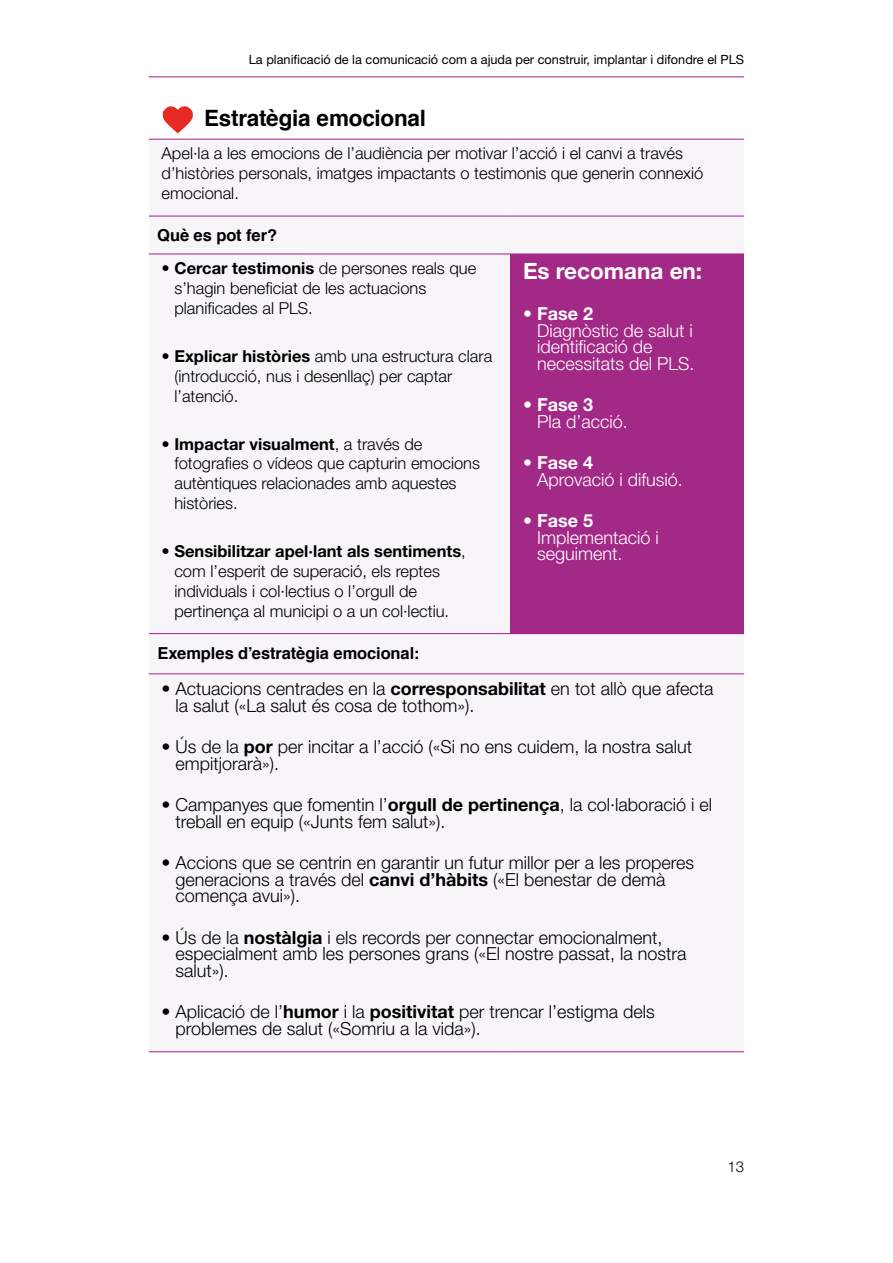
<style>
.page{position:relative;width:893px;height:1263px;background:#fff}
.page>*{position:absolute;margin:0;border:0;box-sizing:border-box;transform-origin:0 0}
.t1{font:700 22.5px "Helvetica";letter-spacing:-.01em;color:#000}
.t2{font:700 22.5px "Helvetica Neue LT Std";color:#fff}
.t3{font:300 18px/16.5px "Helvetica Neue LT Std";color:#000}
.t4{font:300 18px/16.5px "Helvetica Neue LT Std";color:#fff}
.t5{font:700 18px "Helvetica Neue LT Std";color:#fff}
.t6{font:300 16.5px/19.8px "Helvetica Neue LT Std";color:#000}
.t7{font:700 16.5px "Helvetica";letter-spacing:-.005em;color:#000}
.t8{font:300 15px "Helvetica Neue LT Std";color:#000}
.t9{font:12.75px "Helvetica Neue LT Std";color:#000}
.s1{font-weight:700}
</style>
<div class="page">
<hr style="left:149px;top:77px;width:595px;height:1px;background:#a71d8e">
<div style="left:149px;top:215px;width:595px;height:460px;background:#f7f5f8"></div>
<div style="left:510px;top:254px;width:234px;height:380px;background:#a22986"></div>
<hr style="left:149px;top:254px;width:361px;height:1px;background:#a71d8e">
<hr style="left:149px;top:1051px;width:361px;height:1px;background:#a71d8e">
<hr style="left:510px;top:1051px;width:234px;height:1px;background:#a71d8e">
<hr style="left:149px;top:139px;width:361px;height:1px;background:#a71d8e">
<hr style="left:510px;top:139px;width:234px;height:1px;background:#a71d8e">
<hr style="left:149px;top:216px;width:361px;height:1px;background:#a71d8e">
<hr style="left:510px;top:216px;width:234px;height:1px;background:#a71d8e">
<hr style="left:149px;top:633px;width:361px;height:1px;background:#a71d8e">
<hr style="left:510px;top:633px;width:234px;height:1px;background:#a71d8e">
<hr style="left:149px;top:673px;width:361px;height:1px;background:#a71d8e">
<hr style="left:510px;top:673px;width:234px;height:1px;background:#a71d8e">
<svg style="left:162px;top:106px;width:31px;height:27px"></svg>
<p class="t9" style="left:249px;top:52px;width:497px">La planificació de la comunicació com a ajuda per construir, implantar i difondre el PLS</p>
<p class="t1" style="left:204px;top:100px;width:223px">Estratègia emocional</p>
<p class="t6" style="left:162px;top:143px;width:543px">Apel·la a les emocions de l’audiència per motivar l’acció i el canvi a través d’històries personals, imatges impactants o testimonis que generin connexió emocional.</p>
<p class="t7" style="left:157px;top:222px;width:121px">Què es pot fer?</p>
<p class="t6" style="left:174px;top:258px;width:303px;text-indent:-13px"><span class="s1">• Cercar testimonis</span> de persones reals que s’hagin beneficiat de les actuacions planificades al PLS.</p>
<p class="t6" style="left:174px;top:346px;width:319px;text-indent:-13px"><span class="s1">• Explicar històries</span> amb una estructura clara (introducció, nus i desenllaç) per captar l’atenció.</p>
<p class="t6" style="left:174px;top:434px;width:307px;text-indent:-13px"><span class="s1">• Impactar visualment</span>, a través de fotografies o vídeos que capturin emocions autèntiques relacionades amb aquestes històries.</p>
<p class="t6" style="left:174px;top:541px;width:293px;text-indent:-13px">• <span class="s1">Sensibilitzar apel·lant als sentiments</span>, com l’esperit de superació, els reptes individuals i col·lectius o l’orgull de pertinença al municipi o a un col·lectiu.</p>
<p class="t2" style="left:523px;top:257px;width:181px">Es recomana en:</p>
<p class="t5" style="left:523px;top:302px;width:72px">• Fase 2</p>
<p class="t4" style="left:537px;top:321px;width:159px">Diagnòstic de salut i identificació de necessitats del PLS.</p>
<p class="t5" style="left:523px;top:393px;width:72px">• Fase 3</p>
<p class="t4" style="left:537px;top:413px;width:92px">Pla d’acció.</p>
<p class="t5" style="left:523px;top:452px;width:72px">• Fase 4</p>
<p class="t4" style="left:537px;top:471px;width:147px">Aprovació i difusió.</p>
<p class="t5" style="left:523px;top:510px;width:72px">• Fase 5</p>
<p class="t4" style="left:537px;top:529px;width:123px">Implementació i seguiment.</p>
<p class="t7" style="left:157px;top:640px;width:263px">Exemples d’estratègia emocional:</p>
<p class="t3" style="left:176px;top:680px;width:539px;text-indent:-14px">• Actuacions centrades en la <span class="s1">corresponsabilitat</span> en tot allò que afecta la salut («La salut és cosa de tothom»).</p>
<p class="t3" style="left:176px;top:738px;width:518px;text-indent:-14px">• Ús de la <span class="s1">por</span> per incitar a l’acció («Si no ens cuidem, la nostra salut empitjorarà»).</p>
<p class="t3" style="left:176px;top:796px;width:538px;text-indent:-14px">• Campanyes que fomentin l’<span class="s1">orgull de pertinença</span>, la col·laboració i el treball en equip («Junts fem salut»).</p>
<p class="t3" style="left:176px;top:854px;width:520px;text-indent:-14px">• Accions que se centrin en garantir un futur millor per a les properes generacions a través del <span class="s1">canvi d’hàbits</span> («El benestar de demà comença avui»).</p>
<p class="t3" style="left:176px;top:929px;width:512px;text-indent:-14px">• Ús de la <span class="s1">nostàlgia</span> i els records per connectar emocionalment, especialment amb les persones grans («El nostre passat, la nostra salut»).</p>
<p class="t3" style="left:176px;top:1003px;width:481px;text-indent:-14px">• Aplicació de l’<span class="s1">humor</span> i la <span class="s1">positivitat</span> per trencar l’estigma dels problemes de salut («Somriu a la vida»).</p>
<p class="t8" style="left:727px;top:1157px;width:18px">13</p>
</div>
